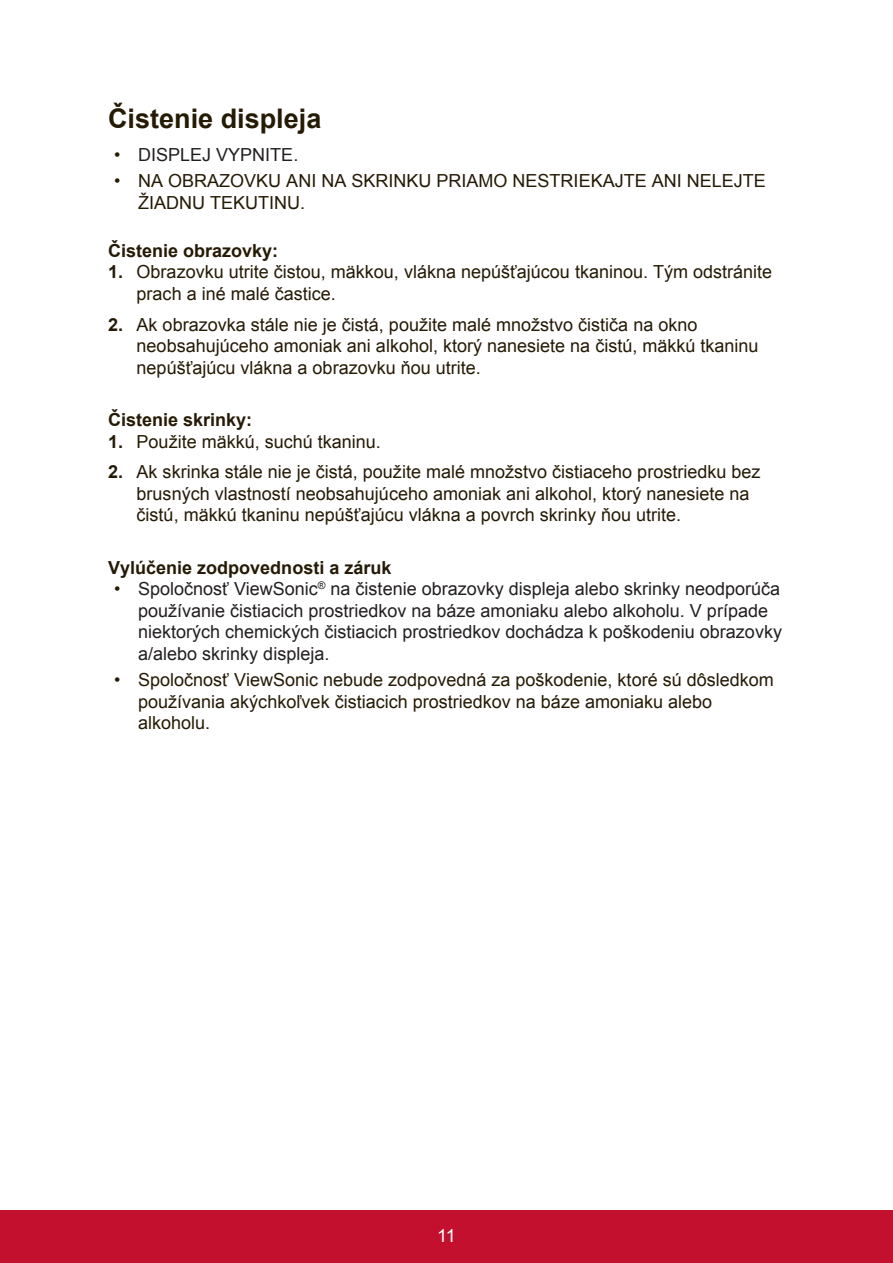
<style>
.page{position:relative;width:893px;height:1263px;background:#fff}
.page>*{position:absolute;margin:0;border:0;box-sizing:border-box;transform-origin:0 0}
.t1{font:700 27px "Arial";color:#251a05}
.t2{font:18px/21.6px "Arial";color:#251a05}
.t3{font:18px/21.6px "Arial";color:#231f20}
.t4{font:700 18px "Arial";color:#251a05}
.t5{font:18px "Arial";color:#fff}
.s1{color:#251a05}
.s2{font-weight:700}
</style>
<div class="page">
<div style="left:0;top:1210px;width:892px;height:53px;background:#c3102f"></div>
<h1 class="t1" style="left:108px;top:100px;width:215px">Čistenie displeja</h1>
<p class="t3" style="left:114px;top:144px;width:186px"><span class="s1">•</span> DISPLEJ VYPNITE.</p>
<p class="t2" style="left:138px;top:170px;width:629px;text-indent:-24px">• NA OBRAZOVKU ANI NA SKRINKU PRIAMO NESTRIEKAJTE ANI NELEJTE<br>ŽIADNU TEKUTINU.</p>
<p class="t4" style="left:108px;top:238px;width:172px">Čistenie obrazovky:</p>
<p class="t2" style="left:136px;top:261px;width:637px;text-indent:-28px"><span class="s2">1.</span> Obrazovku utrite čistou, mäkkou, vlákna nepúšťajúcou tkaninou. Tým odstránite prach a iné malé častice.</p>
<p class="t2" style="left:136px;top:314px;width:623px;text-indent:-28px"><span class="s2">2.</span> Ak obrazovka stále nie je čistá, použite malé množstvo čističa na okno neobsahujúceho amoniak ani alkohol, ktorý nanesiete na čistú, mäkkú tkaninu nepúšťajúcu vlákna a obrazovku ňou utrite.</p>
<p class="t4" style="left:108px;top:408px;width:146px">Čistenie skrinky:</p>
<p class="t2" style="left:108px;top:431px;width:274px"><span class="s2">1.</span> Použite mäkkú, suchú tkaninu.</p>
<p class="t2" style="left:136px;top:461px;width:625px;text-indent:-28px"><span class="s2">2.</span> Ak skrinka stále nie je čistá, použite malé množstvo čistiaceho prostriedku bez brusných vlastností neobsahujúceho amoniak ani alkohol, ktorý nanesiete na čistú, mäkkú tkaninu nepúšťajúcu vlákna a povrch skrinky ňou utrite.</p>
<p class="t4" style="left:108px;top:555px;width:285px">Vylúčenie zodpovednosti a záruk</p>
<p class="t3" style="left:138px;top:578px;width:645px;text-indent:-24px"><span class="s1">•</span> Spoločnosť ViewSonic<sup>®</sup> na čistenie obrazovky displeja alebo skrinky neodporúča používanie čistiacich prostriedkov na báze amoniaku alebo alkoholu. V prípade niektorých chemických čistiacich prostriedkov dochádza k poškodeniu obrazovky a/alebo skrinky displeja.</p>
<p class="t2" style="left:138px;top:669px;width:637px;text-indent:-24px">• Spoločnosť ViewSonic nebude zodpovedná za poškodenie, ktoré sú dôsledkom používania akýchkoľvek čistiacich prostriedkov na báze amoniaku alebo alkoholu.</p>
<p class="t5" style="left:437px;top:1223px;width:20px">11</p>
</div>
